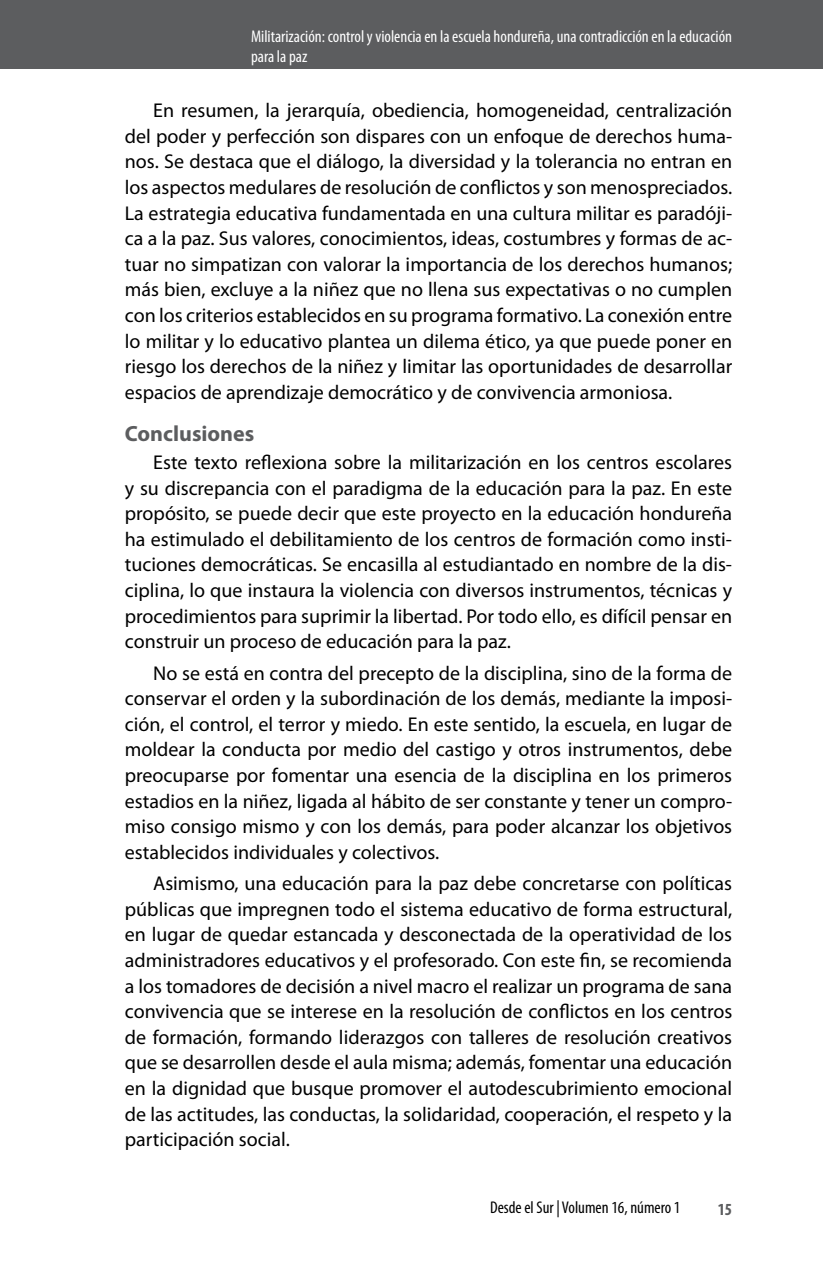
<style>
.page{position:relative;width:823px;height:1265px;background:#fff}
.page>*{position:absolute;margin:0;border:0;box-sizing:border-box;transform-origin:0 0}
.t1{font:700 22px "Myriad Pro";color:#5c5d5f}
.t2{font:20px/25.6px "Myriad Pro";color:#000;text-align:justify}
.t3{font:condensed 17px/20px "Myriad Pro";color:#fff}
.t4{font:condensed 17px "Myriad Pro";color:#000}
.t5{font:700 condensed 17px "Myriad Pro";color:#5c5d5f}
</style>
<div class="page">
<div style="left:0;top:0;width:822px;height:68px;background:#5c5d5f"></div>
<p class="t3" style="left:251px;top:26px;width:482px">Militarización: control y violencia en la escuela hondureña, una contradicción en la educación para la paz</p>
<p class="t2" style="left:125px;top:97px;width:608px;text-indent:28px">En resumen, la jerarquía, obediencia, homogeneidad, centralización del poder y perfección son dispares con un enfoque de derechos huma&shy;nos. Se destaca que el diálogo, la diversidad y la tolerancia no entran en los aspectos medulares de resolución de conflictos y son menospreciados.<br>La estrategia educativa fundamentada en una cultura militar es paradóji&shy;ca a la paz. Sus valores, conocimientos, ideas, costumbres y formas de ac&shy;tuar no simpatizan con valorar la importancia de los derechos humanos; más bien, excluye a la niñez que no llena sus expectativas o no cumplen con los criterios establecidos en su programa formativo. La conexión entre lo militar y lo educativo plantea un dilema ético, ya que puede poner en riesgo los derechos de la niñez y limitar las oportunidades de desarrollar espacios de aprendizaje democrático y de convivencia armoniosa.</p>
<p class="t1" style="left:125px;top:418px;width:131px">Conclusiones</p>
<p class="t2" style="left:125px;top:449px;width:608px;text-indent:28px">Este texto reflexiona sobre la militarización en los centros escolares y su discrepancia con el paradigma de la educación para la paz. En este propósito, se puede decir que este proyecto en la educación hondureña ha estimulado el debilitamiento de los centros de formación como insti&shy;tuciones democráticas. Se encasilla al estudiantado en nombre de la dis&shy;ciplina, lo que instaura la violencia con diversos instrumentos, técnicas y procedimientos para suprimir la libertad. Por todo ello, es difícil pensar en construir un proceso de educación para la paz.</p>
<p class="t2" style="left:125px;top:659px;width:608px;text-indent:28px">No se está en contra del precepto de la disciplina, sino de la forma de conservar el orden y la subordinación de los demás, mediante la imposi&shy;ción, el control, el terror y miedo. En este sentido, la escuela, en lugar de moldear la conducta por medio del castigo y otros instrumentos, debe preocuparse por fomentar una esencia de la disciplina en los primeros estadios en la niñez, ligada al hábito de ser constante y tener un compro&shy;miso consigo mismo y con los demás, para poder alcanzar los objetivos establecidos individuales y colectivos.</p>
<p class="t2" style="left:125px;top:870px;width:608px;text-indent:28px">Asimismo, una educación para la paz debe concretarse con políticas públicas que impregnen todo el sistema educativo de forma estructural, en lugar de quedar estancada y desconectada de la operatividad de los administradores educativos y el profesorado. Con este fin, se recomienda a los tomadores de decisión a nivel macro el realizar un programa de sana convivencia que se interese en la resolución de conflictos en los centros de formación, formando liderazgos con talleres de resolución creativos que se desarrollen desde el aula misma; además, fomentar una educación en la dignidad que busque promover el autodescubrimiento emocional de las actitudes, las conductas, la solidaridad, cooperación, el respeto y la participación social.</p>
<p class="t4" style="left:489px;top:1196px;width:192px">Desde el Sur | Volumen 16, número 1</p>
<p class="t5" style="left:717px;top:1198px;width:16px">15</p>
</div>
